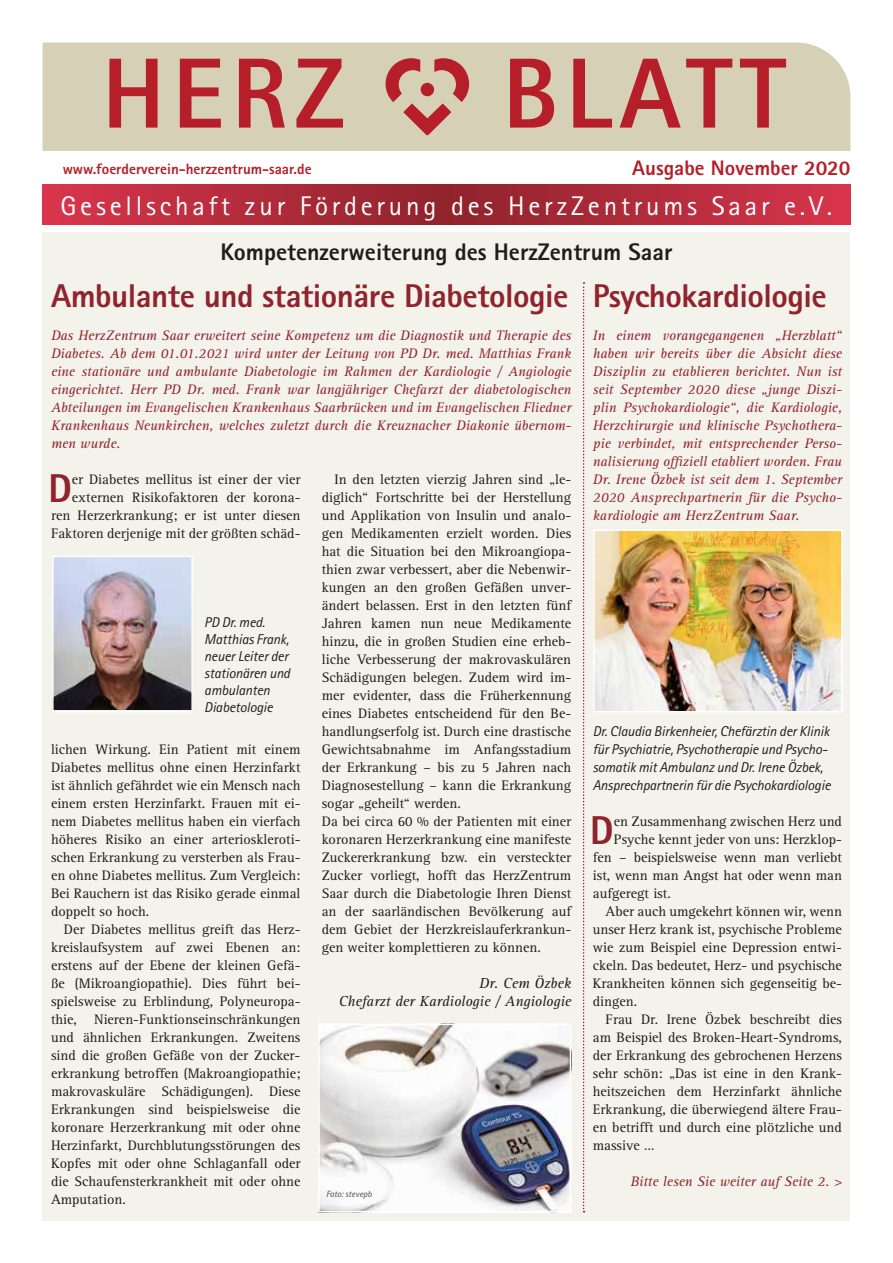
<style>
.page{position:relative;width:893px;height:1263px;background:#fff}
.page>*{position:absolute;margin:0;border:0;box-sizing:border-box;transform-origin:0 0}
.t1{font:800 99.9px "Rotis Sans Serif";letter-spacing:.075em;color:#b61f29}
.t2{font:800 40.35px "Rotis Sans Serif";color:#90232c}
.t3{font:800 33px "Rotis Sans Serif";letter-spacing:-.015em;color:#90232c}
.t4{font:27px "Rotis Sans Serif";letter-spacing:.14em;color:#fff}
.t5{font:800 24px "Rotis Sans Serif";color:#1d1d1b}
.t6{font:800 21px "Rotis Sans Serif";color:#b61f29}
.t7{font:italic 15px/18px "Rotis Serif";color:#1d1d1b;text-align:right}
.t8{font:800 15px "Rotis Sans Serif";color:#b61f29}
.t9{font:14.25px/18px "Rotis Serif";color:#1d1d1b;text-align:justify}
.t10{font:italic 14.25px/18px "Rotis Serif Pro";color:#90232c;text-align:justify}
.t11{font:italic 14.25px/17.1px "Rotis Sans Serif";letter-spacing:-.01em;color:#1d1d1b}
.t12{font:italic 14.25px "Rotis Serif";color:#90232c}
.t13{font:italic 9px "Rotis Sans Serif";color:#4a4a49}
</style>
<div class="page">
<div style="left:43px;top:43px;width:807px;height:108px;background:#d6d1b6"></div>
<svg style="left:386px;top:58px;width:83px;height:77px;background:#ca9385"></svg>
<svg style="left:43px;top:185px;width:807px;height:40px;background:#b32c3c"></svg>
<div style="left:43px;top:232px;width:807px;height:988px;background:#f3f2eb"></div>
<svg style="left:583px;top:282px;width:2px;height:930px"></svg>
<img style="left:321px;top:1027px;width:247px;height:182px">
<div style="left:318px;top:1024px;width:253px;height:188px;border:2px solid #fff"></div>
<img style="left:596px;top:532px;width:244px;height:177px">
<div style="left:593px;top:529px;width:250px;height:183px;border:2px solid #fff"></div>
<img style="left:55px;top:559px;width:135px;height:150px">
<div style="left:52px;top:556px;width:141px;height:156px;border:2px solid #fff"></div>
<h1 class="t1" style="left:102px;top:30px;width:244px">HERZ</h1>
<h1 class="t1" style="left:503px;top:30px;width:285px">BLATT</h1>
<h3 class="t6" style="left:632px;top:154px;width:220px">Ausgabe November 2020</h3>
<h3 class="t4" style="left:61px;top:190px;width:773px">Gesellschaft zur Förderung des HerzZentrums Saar e.V.</h3>
<p class="t8" style="left:63px;top:160px;width:250px">www.foerderverein-herzzentrum-saar.de</p>
<h3 class="t5" style="left:220px;top:236px;width:453px">Kompetenzerweiterung des HerzZentrum Saar</h3>
<h3 class="t3" style="left:51px;top:275px;width:519px">Ambulante und stationäre Diabetologie</h3>
<p class="t10" style="left:51px;top:326px;width:522px">Das HerzZentrum Saar erweitert seine Kompetenz um die Diagnostik und Therapie des Diabetes. Ab dem 01.01.2021 wird unter der Leitung von PD Dr. med. Matthias Frank eine stationäre und ambulante Diabetologie im Rahmen der Kardiologie / Angiologie eingerichtet. Herr PD Dr. med. Frank war langjähriger Chefarzt der diabetologischen Abteilungen im Evangelischen Krankenhaus Saarbrücken und im Evangelischen Fliedner Krankenhaus Neunkirchen, welches zuletzt durch die Kreuznacher Diakonie übernom&shy;men wurde.</p>
<h2 class="t2" style="left:48px;top:462px;width:25px">D</h2>
<p class="t9" style="left:322px;top:470px;width:251px;text-align:left;text-indent:13px">In den letzten vierzig Jahren sind „le&shy;diglich“ Fortschritte bei der Herstellung und Applikation von Insulin und analo&shy;gen Medikamenten erzielt worden. Dies hat die Situation bei den Mikroangiopa&shy;thien zwar verbessert, aber die Nebenwir&shy;kungen an den großen Gefäßen unver&shy;ändert belassen. Erst in den letzten fünf Jahren kamen nun neue Medikamente hinzu, die in großen Studien eine erheb&shy;liche Verbesserung der makrovaskulären Schädigungen belegen. Zudem wird im&shy;mer evidenter, dass die Früherkennung eines Diabetes entscheidend für den Be&shy;handlungserfolg ist. Durch eine drastische Gewichtsabnahme im Anfangsstadium der Erkrankung – bis zu 5 Jahren nach Diagnosestellung – kann die Erkrankung sogar „geheilt“ werden.<br>Da bei circa 60 % der Patienten mit einer koronaren Herzerkrankung eine manifeste Zuckererkrankung bzw. ein versteckter Zucker vorliegt, hofft das HerzZentrum Saar durch die Diabetologie Ihren Dienst an der saarländischen Bevölkerung auf dem Gebiet der Herzkreislauferkrankun&shy;gen weiter komplettieren zu können.</p>
<p class="t7" style="left:339px;top:974px;width:234px">Dr. Cem Özbek<br>Chefarzt der Kardiologie / Angiologie</p>
<p class="t9" style="left:51px;top:470px;width:251px;text-align:right">er Diabetes mellitus ist einer der vier externen Risikofaktoren der korona&shy;ren Herzerkrankung; er ist unter diesen Faktoren derjenige mit der größten schäd-</p>
<p class="t11" style="left:204px;top:614px;width:87px">PD Dr. med.<br>Matthias Frank, neuer Leiter der stationären und ambulanten<br>Diabetologie</p>
<p class="t9" style="left:51px;top:740px;width:251px">lichen Wirkung. Ein Patient mit einem Diabetes mellitus ohne einen Herzinfarkt ist ähnlich gefährdet wie ein Mensch nach einem ersten Herzinfarkt. Frauen mit ei&shy;nem Diabetes mellitus haben ein vierfach höheres Risiko an einer arterioskleroti&shy;schen Erkrankung zu versterben als Frau&shy;en ohne Diabetes mellitus. Zum Vergleich:<br>Bei Rauchern ist das Risiko gerade einmal doppelt so hoch.</p>
<p class="t9" style="left:51px;top:920px;width:251px;text-indent:13px">Der Diabetes mellitus greift das Herz&shy;kreislaufsystem auf zwei Ebenen an: erstens auf der Ebene der kleinen Gefä&shy;ße (Mikroangiopathie). Dies führt bei&shy;spielsweise zu Erblindung, Polyneuropa&shy;thie, Nieren-Funktionseinschränkungen und ähnlichen Erkrankungen. Zweitens sind die großen Gefäße von der Zucker&shy;erkrankung betroffen (Makroangiopathie; makrovaskuläre Schädigungen). Diese Erkrankungen sind beispielsweise die koronare Herzerkrankung mit oder ohne Herzinfarkt, Durchblutungsstörungen des Kopfes mit oder ohne Schlaganfall oder die Schaufensterkrankheit mit oder ohne Amputation.</p>
<p class="t13" style="left:326px;top:1188px;width:47px">Foto: stevepb</p>
<h3 class="t3" style="left:593px;top:275px;width:236px">Psychokardiologie</h3>
<p class="t10" style="left:593px;top:326px;width:251px">In einem vorangegangenen „Herzblatt“ haben wir bereits über die Absicht diese Disziplin zu etablieren berichtet. Nun ist seit September 2020 diese „junge Diszi&shy;plin Psychokardiologie“, die Kardiologie, Herzchirurgie und klinische Psychothera&shy;pie verbindet, mit entsprechender Perso&shy;nalisierung offiziell etabliert worden. Frau Dr. Irene Özbek ist seit dem 1. September 2020 Ansprechpartnerin für die Psycho&shy;kardiologie am HerzZentrum Saar.</p>
<p class="t11" style="left:593px;top:722px;width:239px;line-height:18px">Dr. Claudia Birkenheier, Chefärztin der Klinik für Psychiatrie, Psychotherapie und Psycho&shy;somatik mit Ambulanz und Dr. Irene Özbek, Ansprechpartnerin für die Psychokardiologie</p>
<h2 class="t2" style="left:590px;top:804px;width:25px">D</h2>
<p class="t9" style="left:614px;top:812px;width:230px">en Zusammenhang zwischen Herz und</p>
<p class="t9" style="left:614px;top:830px;width:230px">Psyche kennt jeder von uns: Herzklop-</p>
<p class="t9" style="left:593px;top:848px;width:251px">fen – beispielsweise wenn man verliebt</p>
<p class="t9" style="left:593px;top:866px;width:251px">ist, wenn man Angst hat oder wenn man</p>
<p class="t9" style="left:593px;top:884px;width:79px">aufgeregt ist.</p>
<p class="t9" style="left:606px;top:902px;width:238px">Aber auch umgekehrt können wir, wenn</p>
<p class="t9" style="left:593px;top:920px;width:251px">unser Herz krank ist, psychische Probleme</p>
<p class="t9" style="left:593px;top:938px;width:251px">wie zum Beispiel eine Depression entwi-</p>
<p class="t9" style="left:593px;top:956px;width:251px">ckeln. Das bedeutet, Herz- und psychische</p>
<p class="t9" style="left:593px;top:974px;width:251px">Krankheiten können sich gegenseitig be-</p>
<p class="t9" style="left:593px;top:992px;width:46px">dingen.</p>
<p class="t9" style="left:606px;top:1010px;width:238px">Frau Dr. Irene Özbek beschreibt dies</p>
<p class="t9" style="left:593px;top:1028px;width:251px">am Beispiel des Broken-Heart-Syndroms,</p>
<p class="t9" style="left:593px;top:1046px;width:251px">der Erkrankung des gebrochenen Herzens</p>
<p class="t9" style="left:593px;top:1064px;width:251px">sehr schön: „Das ist eine in den Krank-</p>
<p class="t9" style="left:593px;top:1082px;width:251px">heitszeichen dem Herzinfarkt ähnliche</p>
<p class="t9" style="left:593px;top:1100px;width:251px">Erkrankung, die überwiegend ältere Frau-</p>
<p class="t9" style="left:593px;top:1118px;width:251px">en betrifft und durch eine plötzliche und</p>
<p class="t9" style="left:593px;top:1136px;width:63px">massive …</p>
<p class="t12" style="left:630px;top:1173px;width:213px">Bitte lesen Sie weiter auf Seite 2. &gt;</p>
</div>
